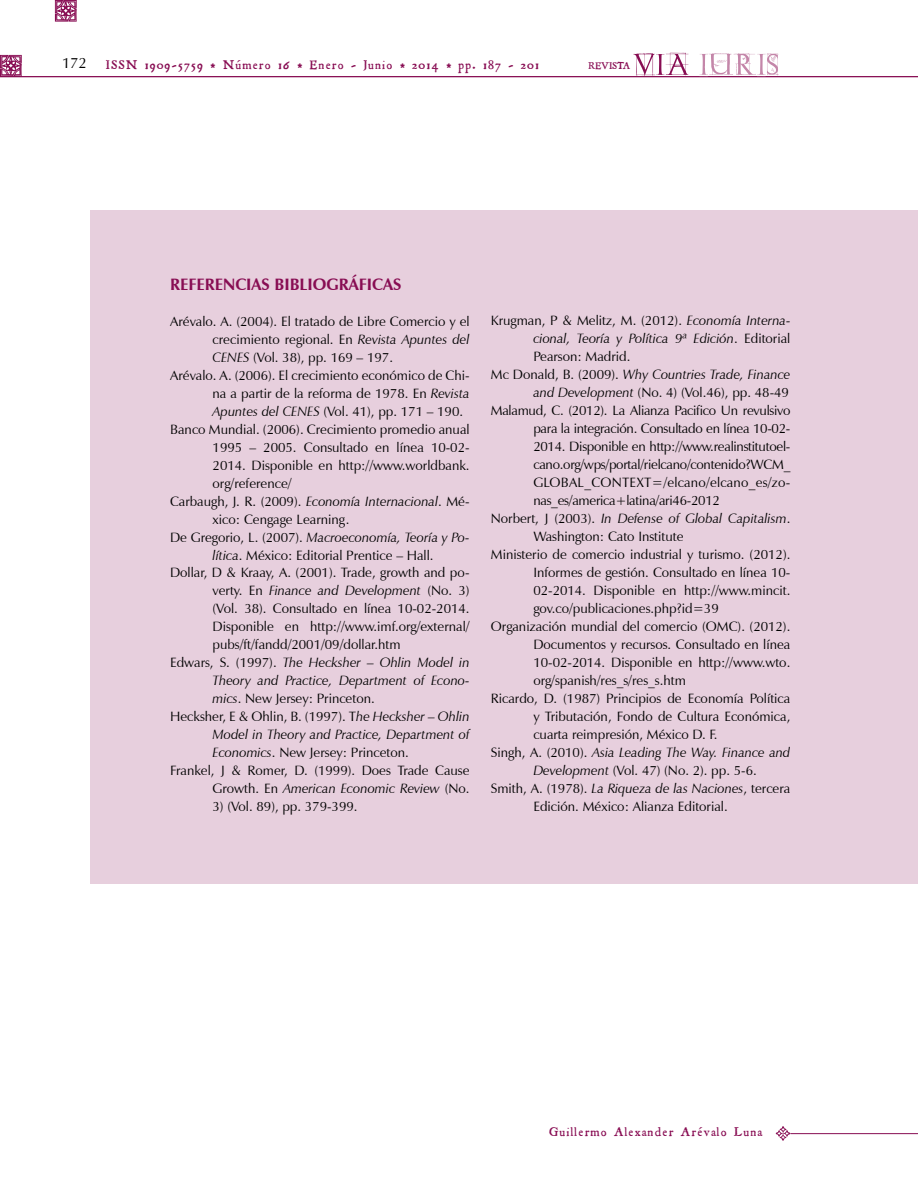
<style>
.page{position:relative;width:918px;height:1188px;background:#fff}
.page>*{position:absolute;margin:0;border:0;box-sizing:border-box;transform-origin:0 0}
.t1{font:700 16.5px "Zapf Humanist 601 BT";color:#880d53}
.t2{font:15px "Zapf Humanist 601 BT";color:#000}
.t3{font:13.5px "Zapf Humanist 601 BT";color:#000}
.t4{font:italic 13.5px "Zapf Humanist 601 BT";color:#000}
.t5{font:13.5px "Zapf Humanist 601 BT";letter-spacing:-.02em;color:#000}
.t6{font:13.5px "Roman Antique";letter-spacing:.1em;color:#880d53}
.t7{font:10.5px "Roman Antique";color:#880d53}
.s1{font-style:italic}
.s2{font-style:normal}
</style>
<div class="page">
<svg style="left:0;top:55px;width:22px;height:21px"></svg>
<svg style="left:55px;top:0;width:22px;height:22px"></svg>
<svg style="left:776px;top:1126px;width:14px;height:15px"></svg>
<hr style="left:790px;top:1133px;width:128px;height:1px;background:#880d53">
<hr style="left:0;top:76px;width:918px;height:1px;background:#880d53">
<svg style="left:699px;top:53px;width:80px;height:23px"></svg>
<svg style="left:633px;top:53px;width:55px;height:23px"></svg>
<div style="left:91px;top:210px;width:827px;height:674px;background:#e7cfdd"></div>
<p class="t2" style="left:62px;top:54px;width:26px">172</p>
<p class="t6" style="left:106px;top:57px;width:434px">ISSN 1909-5759 * Número 16 * Enero - Junio * 2014 * pp. 187 - 201</p>
<p class="t7" style="left:588px;top:59px;width:43px">REVISTA</p>
<p class="t1" style="left:170px;top:274px;width:233px">REFERENCIAS BIBLIOGRÁFICAS</p>
<p class="t3" style="left:170px;top:313px;width:301px">Arévalo. A. (2004). El tratado de Libre Comercio y el</p>
<p class="t3" style="left:213px;top:331px;width:259px">crecimiento regional. En <span class="s1">Revista Apuntes del</span></p>
<p class="t3" style="left:213px;top:349px;width:182px"><span class="s1">CENES</span> (Vol. 38), pp. 169 – 197.</p>
<p class="t3" style="left:170px;top:367px;width:301px">Arévalo. A. (2006). El crecimiento económico de Chi-</p>
<p class="t3" style="left:213px;top:385px;width:259px">na a partir de la reforma de 1978. En <span class="s1">Revista</span></p>
<p class="t3" style="left:213px;top:403px;width:252px"><span class="s1">Apuntes del CENES</span> (Vol. 41), pp. 171 – 190.</p>
<p class="t3" style="left:170px;top:421px;width:301px">Banco Mundial. (2006). Crecimiento promedio anual</p>
<p class="t3" style="left:213px;top:439px;width:259px">1995 – 2005. Consultado en línea 10-02-</p>
<p class="t3" style="left:213px;top:457px;width:259px">2014. Disponible en http://www.worldbank.</p>
<p class="t3" style="left:213px;top:475px;width:81px">org/reference/</p>
<p class="t3" style="left:170px;top:493px;width:301px">Carbaugh, J. R. (2009). <span class="s1">Economía Internacional</span>. Mé-</p>
<p class="t3" style="left:213px;top:511px;width:138px">xico: Cengage Learning.</p>
<p class="t4" style="left:170px;top:529px;width:301px"><span class="s2">De Gregorio, L. (2007).</span> Macroeconomía, Teoría y Po-</p>
<p class="t3" style="left:213px;top:547px;width:223px"><span class="s1">lítica</span>. México: Editorial Prentice – Hall.</p>
<p class="t3" style="left:170px;top:564px;width:301px">Dollar, D &amp; Kraay, A. (2001). Trade, growth and po-</p>
<p class="t4" style="left:213px;top:583px;width:259px"><span class="s2">verty. En</span> Finance and Development <span class="s2">(No. 3)</span></p>
<p class="t3" style="left:213px;top:600px;width:259px">(Vol. 38). Consultado en línea 10-02-2014.</p>
<p class="t3" style="left:213px;top:618px;width:259px">Disponible en http://www.imf.org/external/</p>
<p class="t3" style="left:213px;top:636px;width:190px">pubs/ft/fandd/2001/09/dollar.htm</p>
<p class="t4" style="left:170px;top:655px;width:301px"><span class="s2">Edwars, S. (1997).</span> The Hecksher – Ohlin Model in</p>
<p class="t4" style="left:213px;top:673px;width:259px">Theory and Practice, Department of Econo-</p>
<p class="t3" style="left:213px;top:690px;width:164px"><span class="s1">mics</span>. New Jersey: Princeton.</p>
<p class="t3" style="left:170px;top:708px;width:301px">Hecksher, E &amp; Ohlin, B. (1997). T<span class="s1">he Hecksher – Ohlin</span></p>
<p class="t4" style="left:213px;top:727px;width:259px">Model in Theory and Practice, Department of</p>
<p class="t3" style="left:213px;top:744px;width:198px"><span class="s1">Economics</span>. New Jersey: Princeton.</p>
<p class="t3" style="left:170px;top:762px;width:301px">Frankel, J &amp; Romer, D. (1999). Does Trade Cause</p>
<p class="t4" style="left:213px;top:781px;width:259px"><span class="s2">Growth. En</span> American Economic Review <span class="s2">(No.</span></p>
<p class="t3" style="left:213px;top:798px;width:146px">3) (Vol. 89), pp. 379-399.</p>
<p class="t3" style="left:491px;top:312px;width:301px">Krugman, P &amp; Melitz, M. (2012). <span class="s1">Economía Interna-</span></p>
<p class="t4" style="left:533px;top:331px;width:259px">cional, Teoría y Política 9ª Edición<span class="s2">. Editorial</span></p>
<p class="t3" style="left:533px;top:348px;width:99px">Pearson: Madrid.</p>
<p class="t4" style="left:491px;top:367px;width:301px"><span class="s2">Mc Donald, B. (2009).</span> Why Countries Trade, Finance</p>
<p class="t3" style="left:533px;top:384px;width:257px"><span class="s1">and Development</span> (No. 4) (Vol.46), pp. 48-49</p>
<p class="t5" style="left:491px;top:402px;width:301px">Malamud, C. (2012). La Alianza Pacifico Un revulsivo</p>
<p class="t5" style="left:533px;top:420px;width:259px">para la integración. Consultado en línea 10-02-</p>
<p class="t5" style="left:533px;top:438px;width:259px">2014. Disponible en http://www.realinstitutoel-</p>
<p class="t5" style="left:533px;top:456px;width:259px">cano.org/wps/portal/rielcano/contenido?WCM_</p>
<p class="t3" style="left:533px;top:474px;width:259px">GLOBAL_CONTEXT=/elcano/elcano_es/zo-</p>
<p class="t5" style="left:533px;top:492px;width:188px">nas_es/america+latina/ari46-2012</p>
<p class="t4" style="left:491px;top:510px;width:301px"><span class="s2">Norbert, J (2003).</span> In Defense of Global Capitalism<span class="s2">.</span></p>
<p class="t3" style="left:533px;top:528px;width:152px">Washington: Cato Institute</p>
<p class="t3" style="left:491px;top:546px;width:301px">Ministerio de comercio industrial y turismo. (2012).</p>
<p class="t3" style="left:533px;top:564px;width:259px">Informes de gestión. Consultado en línea 10-</p>
<p class="t3" style="left:533px;top:582px;width:259px">02-2014. Disponible en http://www.mincit.</p>
<p class="t3" style="left:533px;top:600px;width:187px">gov.co/publicaciones.php?id=39</p>
<p class="t3" style="left:491px;top:618px;width:301px">Organización mundial del comercio (OMC). (2012).</p>
<p class="t3" style="left:533px;top:636px;width:259px">Documentos y recursos. Consultado en línea</p>
<p class="t3" style="left:533px;top:654px;width:259px">10-02-2014. Disponible en http://www.wto.</p>
<p class="t3" style="left:533px;top:672px;width:154px">org/spanish/res_s/res_s.htm</p>
<p class="t3" style="left:491px;top:690px;width:301px">Ricardo, D. (1987) Principios de Economía Política</p>
<p class="t3" style="left:533px;top:708px;width:259px">y Tributación, Fondo de Cultura Económica,</p>
<p class="t3" style="left:533px;top:726px;width:186px">cuarta reimpresión, México D. F.</p>
<p class="t4" style="left:491px;top:744px;width:301px"><span class="s2">Singh, A. (2010).</span> Asia Leading The Way. Finance and</p>
<p class="t3" style="left:533px;top:762px;width:225px"><span class="s1">Development</span> (Vol. 47) (No. 2). pp. 5-6.</p>
<p class="t3" style="left:491px;top:780px;width:301px">Smith, A. (1978). <span class="s1">La Riqueza de las Naciones</span>, tercera</p>
<p class="t3" style="left:533px;top:798px;width:196px">Edición. México: Alianza Editorial.</p>
<p class="t6" style="left:550px;top:1123px;width:214px">Guillermo Alexander Arévalo Luna</p>
</div>
